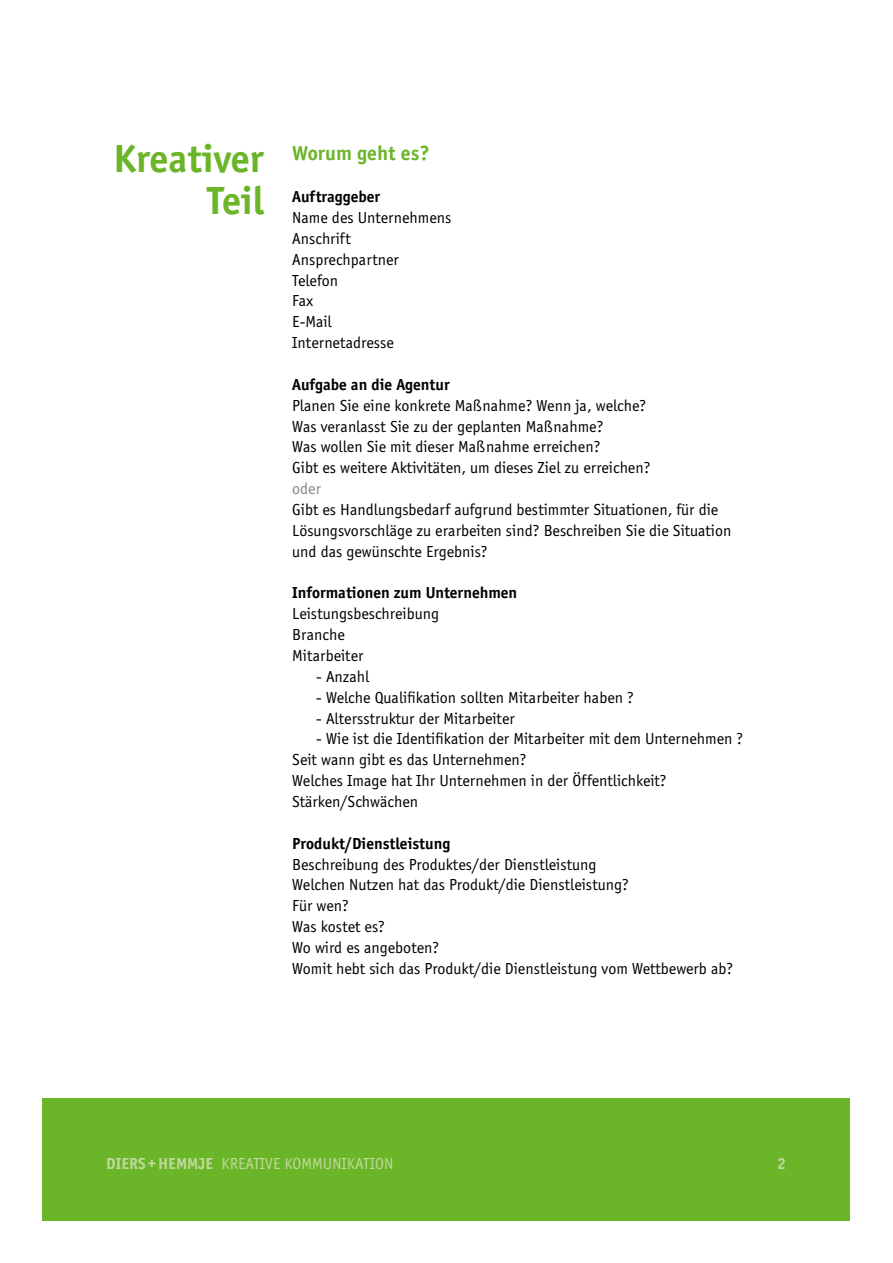
<style>
.page{position:relative;width:893px;height:1263px;background:#fff}
.page>*{position:absolute;margin:0;border:0;box-sizing:border-box;transform-origin:0 0}
.t1{font:700 40.5px/42px "Officina Sans";color:#6bb529;text-align:right}
.t2{font:700 21px "Officina Sans";color:#6bb529}
.t3{font:16.5px/20.9px "Officina Sans";color:#000}
.t4{font:700 16.5px "Officina Sans";color:#000}
.t5{font:16.5px "Officina Sans";color:#bfda9a}
.t6{font:16.5px "Officina Sans";color:#868786}
.t7{font:700 16.5px "Officina Sans";color:#bfda9a}
.s1{font-weight:700}
</style>
<div class="page">
<div style="left:43px;top:1098px;width:807px;height:122px;background:#6bb529"></div>
<h1 class="t1" style="left:114px;top:138px;width:152px">Kreativer<br>Teil</h1>
<p class="t2" style="left:292px;top:141px;width:139px">Worum geht es?</p>
<p class="t4" style="left:292px;top:187px;width:90px">Auftraggeber</p>
<p class="t3" style="left:292px;top:207px;width:161px">Name des Unternehmens<br>Anschrift<br>Ansprechpartner<br>Telefon<br>Fax<br>E-Mail<br>Internetadresse</p>
<p class="t4" style="left:292px;top:374px;width:159px">Aufgabe an die Agentur</p>
<p class="t3" style="left:292px;top:395px;width:360px">Planen Sie eine konkrete Maßnahme? Wenn ja, welche?<br>Was veranlasst Sie zu der geplanten Maßnahme?<br>Was wollen Sie mit dieser Maßnahme erreichen?<br>Gibt es weitere Aktivitäten, um dieses Ziel zu erreichen?</p>
<p class="t6" style="left:292px;top:479px;width:30px">oder</p>
<p class="t3" style="left:292px;top:499px;width:441px">Gibt es Handlungsbedarf aufgrund bestimmter Situationen, für die<br>Lösungsvorschläge zu erarbeiten sind? Beschreiben Sie die Situation und das gewünschte Ergebnis?</p>
<p class="t4" style="left:292px;top:583px;width:226px">Informationen zum Unternehmen</p>
<p class="t3" style="left:292px;top:603px;width:148px">Leistungsbeschreibung<br>Branche<br>Mitarbeiter</p>
<p class="t3" style="left:316px;top:666px;width:55px">- Anzahl</p>
<p class="t3" style="left:316px;top:687px;width:319px">- Welche Qualifikation sollten Mitarbeiter haben ?</p>
<p class="t3" style="left:316px;top:708px;width:200px">- Altersstruktur der Mitarbeiter</p>
<p class="t3" style="left:292px;top:729px;width:453px;text-indent:24px">- Wie ist die Identifikation der Mitarbeiter mit dem Unternehmen ?<br>Seit wann gibt es das Unternehmen?<br>Welches Image hat Ihr Unternehmen in der Öffentlichkeit?<br>Stärken/Schwächen</p>
<p class="t4" style="left:292px;top:833px;width:160px">Produkt/Dienstleistung</p>
<p class="t3" style="left:292px;top:854px;width:442px">Beschreibung des Produktes/der Dienstleistung<br>Welchen N utzen hat das Produkt/die Dienstleistung?<br>Für wen?<br>Was kostet es?<br>Wo wird es angeboten?<br>Womit hebt sich das Produkt/die Dienstleistung vom Wettbewerb ab?</p>
<p class="t5" style="left:106px;top:1154px;width:288px"><span class="s1">DIERS +HEMMJE</span> Kreative Kommunikation</p>
<p class="t7" style="left:777px;top:1154px;width:10px">2</p>
</div>
